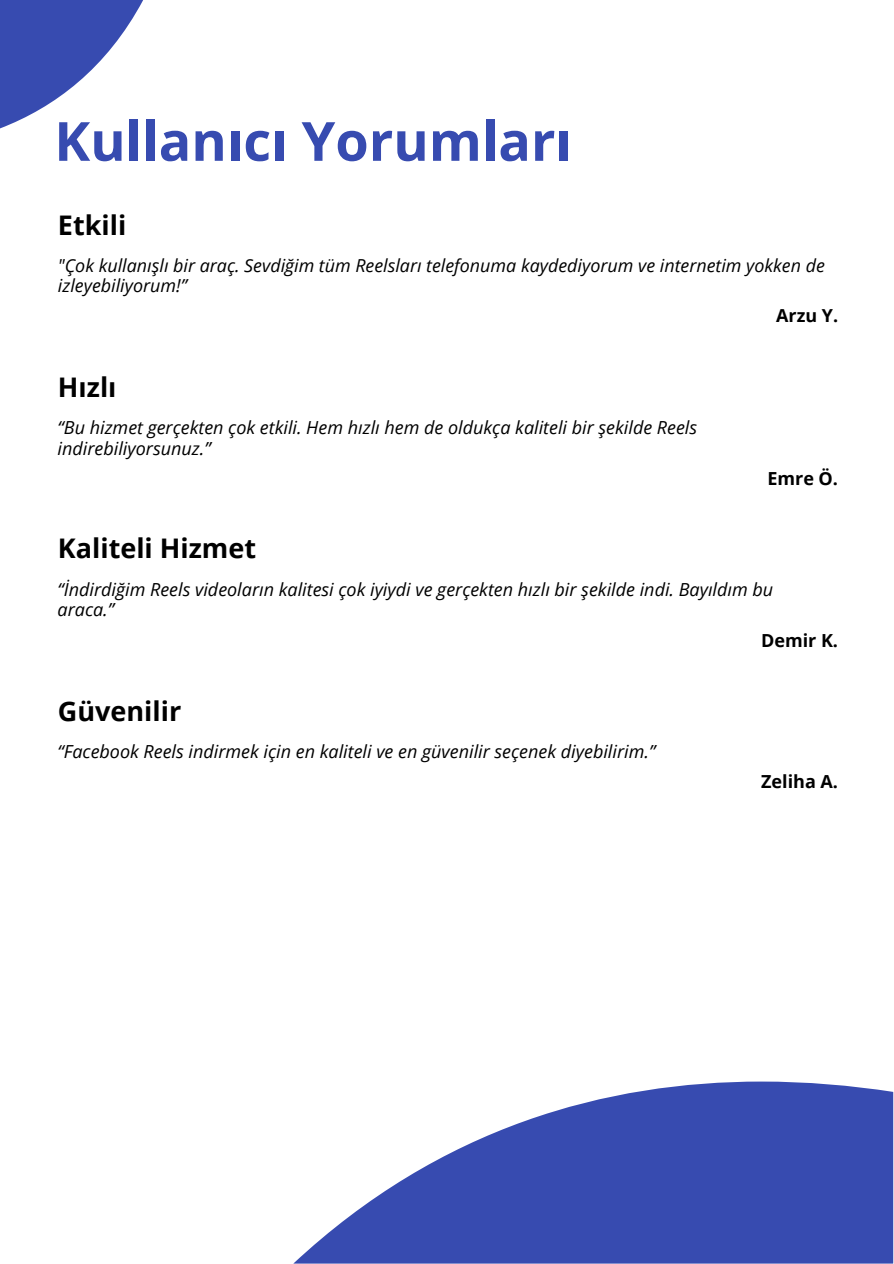
<style>
.page{position:relative;width:894px;height:1264px;background:#fff}
.page>*{position:absolute;margin:0;border:0;box-sizing:border-box;transform-origin:0 0}
.t1{font:700 54px "Open Sans";color:#374bb0}
.t2{font:700 27px "Open Sans";color:#000}
.t3{font:italic 18px/20.2px "Open Sans";color:#000}
.t4{font:700 18px "Open Sans";color:#000}
.t5{font:italic 17.85px/20.1px "Open Sans";color:#000}
.t6{font:700 17.85px "Open Sans";color:#000}
</style>
<div class="page">
<svg style="left:294px;top:1081px;width:599px;height:182px;fill:#374bb0"></svg>
<svg style="left:0;top:0;width:143px;height:128px"></svg>
<h1 class="t1" style="left:54px;top:103px;width:519px">Kullanıcı Yorumları</h1>
<h2 class="t2" style="left:58px;top:206px;width:70px">Etkili</h2>
<p class="t5" style="left:58px;top:255px;width:768px">"Çok kullanışlı bir araç. Sevdiğim tüm Reelsları telefonuma kaydediyorum ve internetim yokken de izleyebiliyorum!”</p>
<p class="t6" style="left:776px;top:303px;width:63px">Arzu Y.</p>
<h2 class="t2" style="left:58px;top:368px;width:60px">Hızlı</h2>
<p class="t3" style="left:58px;top:417px;width:641px">“Bu hizmet gerçekten çok etkili. Hem hızlı hem de oldukça kaliteli bir şekilde Reels indirebiliyorsunuz.”</p>
<h2 class="t2" style="left:58px;top:529px;width:199px">Kaliteli Hizmet</h2>
<p class="t4" style="left:767px;top:465px;width:72px">Emre Ö.</p>
<p class="t3" style="left:58px;top:579px;width:717px">“İndirdiğim Reels videoların kalitesi çok iyiydi ve gerçekten hızlı bir şekilde indi. Bayıldım bu araca.”</p>
<p class="t4" style="left:760px;top:627px;width:79px">Demir K.</p>
<h2 class="t2" style="left:58px;top:691px;width:125px">Güvenilir</h2>
<p class="t3" style="left:58px;top:741px;width:599px">“Facebook Reels indirmek için en kaliteli ve en güvenilir seçenek diyebilirim.”</p>
<p class="t4" style="left:760px;top:769px;width:78px">Zeliha A.</p>
</div>
